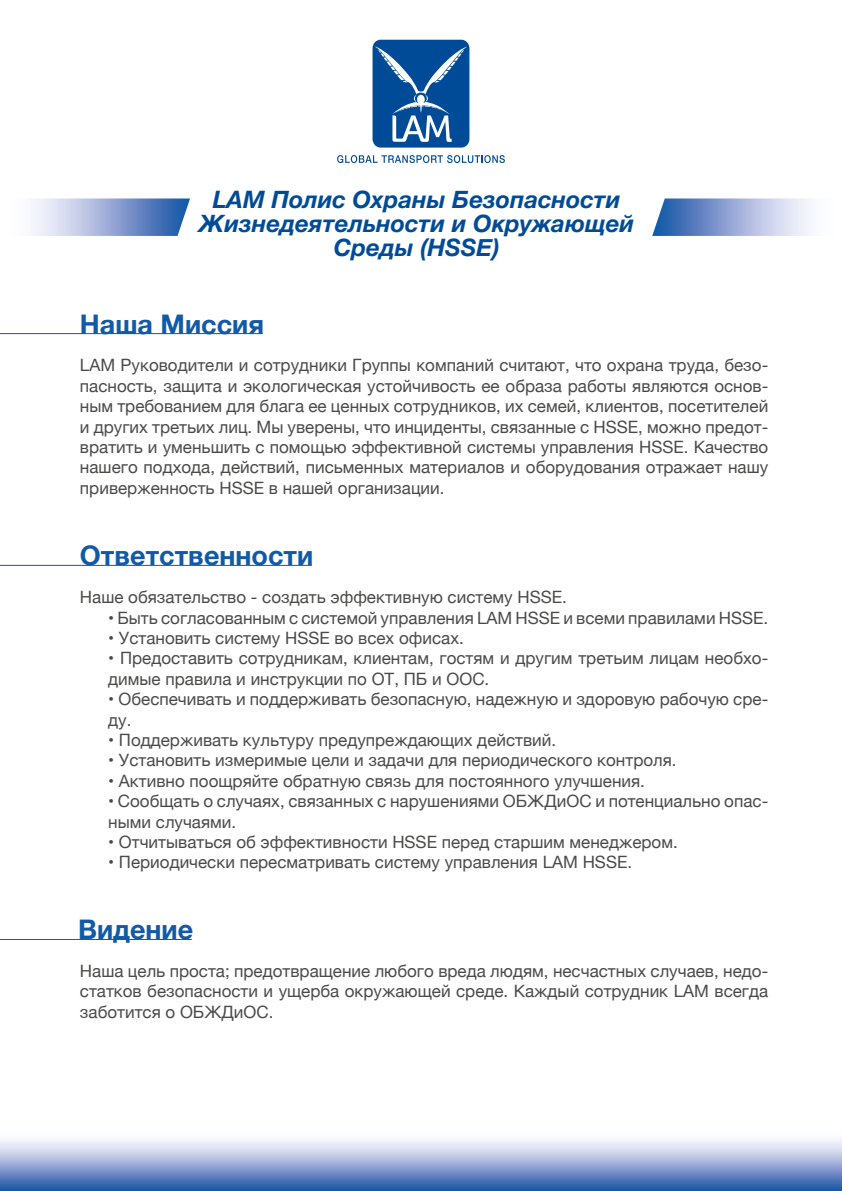
<style>
.page{position:relative;width:842px;height:1191px;background:#fff}
.page>*{position:absolute;margin:0;border:0;box-sizing:border-box;transform-origin:0 0}
.t1{font:700 27px "Helvetica Neue";color:#115aa7}
.t2{font:italic 700 24px/24px "Helvetica Neue";color:#004b97;text-align:center}
.t3{font:17px/20.4px "Helvetica Neue";color:#4a4a49}
</style>
<div class="page">
<svg style="left:337px;top:155px;width:168px;height:8px"></svg>
<div style="left:372px;top:40px;width:97px;height:108px;background:#004b97;border-radius:8px"></div>
<svg style="left:375px;top:47px;width:92px;height:95px"></svg>
<img style="left:33px;top:198px;width:157px;height:38px">
<img style="left:652px;top:198px;width:158px;height:38px">
<hr style="left:0;top:333px;width:263px;height:1px;background:#115aa7">
<hr style="left:0;top:565px;width:312px;height:1px;background:#115aa7">
<hr style="left:0;top:939px;width:192px;height:1px;background:#115aa7">
<img style="left:0;top:1140px;width:841px;height:51px">
<h2 class="t2" style="left:199px;top:188px;width:437px">LAM Полис Охраны Безопасности<br>Жизнедеятельности и Окружающей<br>Среды (HSSE)</h2>
<h1 class="t1" style="left:80px;top:303px;width:186px">Наша Миссия</h1>
<p class="t3" style="left:80px;top:356px;width:690px;text-align:justify">LAM Руководители и сотрудники Группы компаний считают, что охрана труда, безо&shy;пасность, защита и экологическая устойчивость ее образа работы являются основ&shy;ным требованием для блага ее ценных сотрудников, их семей, клиентов, посетителей и других третьих лиц. Мы уверены, что инциденты, связанные с HSSE, можно предот&shy;вратить и уменьшить с помощью эффективной системы управления HSSE. Качество нашего подхода, действий, письменных материалов и оборудования отражает нашу приверженность HSSE в нашей организации.</p>
<h1 class="t1" style="left:80px;top:534px;width:235px">Ответственности</h1>
<p class="t3" style="left:80px;top:588px;width:488px">Наше обязательство - создать эффективную систему HSSE.</p>
<p class="t3" style="left:108px;top:608px;width:661px">• Быть согласованным с системой управления LAM HSSE и всеми правилами HSSE.</p>
<p class="t3" style="left:108px;top:628px;width:357px">• Установить систему HSSE во всех офисах.</p>
<p class="t3" style="left:108px;top:649px;width:661px">• Предоставить сотрудникам, клиентам, гостям и другим третьим лицам необхо&shy;димые правила и инструкции по ОТ, ПБ и ООС.</p>
<p class="t3" style="left:108px;top:690px;width:661px">• Обеспечивать и поддерживать безопасную, надежную и здоровую рабочую сре&shy;ду.</p>
<p class="t3" style="left:108px;top:730px;width:449px">• Поддерживать культуру предупреждающих действий.</p>
<p class="t3" style="left:108px;top:751px;width:570px">• Установить измеримые цели и задачи для периодического контроля.</p>
<p class="t3" style="left:108px;top:771px;width:538px">• Активно поощряйте обратную связь для постоянного улучшения.</p>
<p class="t3" style="left:108px;top:792px;width:661px">• Сообщать о случаях, связанных с нарушениями ОБЖДиОС и потенциально опас&shy;ными случаями.</p>
<p class="t3" style="left:108px;top:832px;width:571px">• Отчитываться об эффективности HSSE перед старшим менеджером.</p>
<p class="t3" style="left:108px;top:853px;width:525px">• Периодически пересматривать систему управления LAM HSSE.</p>
<h1 class="t1" style="left:78px;top:908px;width:117px">Видение</h1>
<p class="t3" style="left:80px;top:961px;width:690px;text-align:justify">Наша цель проста; предотвращение любого вреда людям, несчастных случаев, недо&shy;статков безопасности и ущерба окружающей среде. Каждый сотрудник LAM всегда заботится о ОБЖДиОС.</p>
</div>
